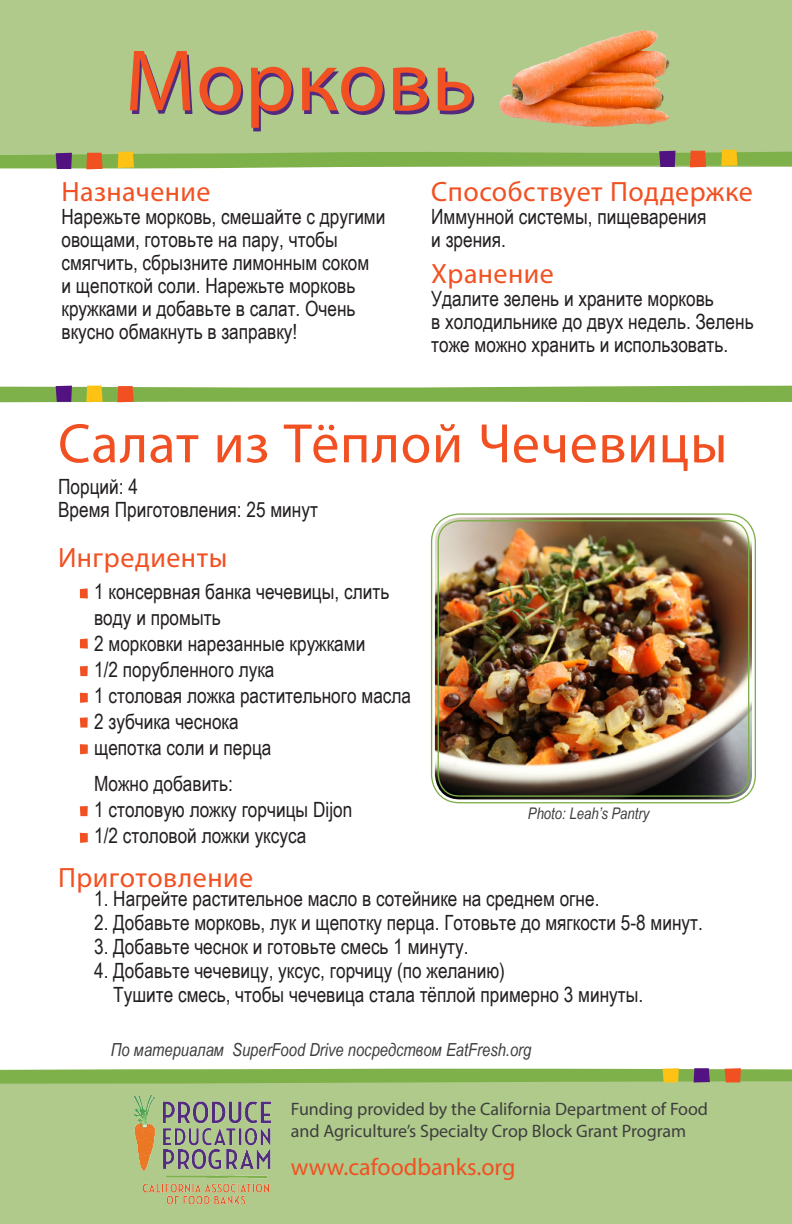
<style>
.page{position:relative;width:792px;height:1224px;background:#fff}
.page>*{position:absolute;margin:0;border:0;box-sizing:border-box;transform-origin:0 0}
.t1{font:88px "Myriad Pro";letter-spacing:.01em;color:#522b7f}
.t2{font:56px "Myriad Pro";letter-spacing:.01em;color:#f15122}
.t3{font:28px "Myriad Pro";letter-spacing:.015em;color:#f15122}
.t4{font:24px "Myriad Pro";color:#f15122}
.t5{font:21px/23px "Arial Narrow";color:#231f20}
.t6{font:18px/22px "Myriad Pro";color:#3e3e3f}
.t7{font:italic 18px "Arial Narrow";color:#3e3e3f}
.t8{font:italic 16px "Arial Narrow";color:#3e3e3f}
</style>
<div class="page">
<div style="left:0;top:0;width:792px;height:166px;background:#afca8b"></div>
<svg style="left:0;top:150px;width:792px;height:19px"></svg>
<svg style="left:80px;top:639px;width:8px;height:10px"></svg>
<svg style="left:80px;top:588px;width:8px;height:11px"></svg>
<div style="left:80px;top:666px;width:8px;height:10px;background:#f15122"></div>
<div style="left:80px;top:717px;width:8px;height:11px;background:#f15122"></div>
<div style="left:80px;top:806px;width:8px;height:10px;background:#f15122"></div>
<svg style="left:80px;top:693px;width:8px;height:10px"></svg>
<svg style="left:80px;top:744px;width:8px;height:10px"></svg>
<svg style="left:80px;top:833px;width:8px;height:10px"></svg>
<div style="left:0;top:1075px;width:792px;height:149px;background:#afca8b"></div>
<svg style="left:0;top:1068px;width:792px;height:16px;background:#8eb45a"></svg>
<svg style="left:0;top:385px;width:792px;height:18px;background:#96b966"></svg>
<img style="left:435px;top:517px;width:317px;height:282px">
<div style="left:431px;top:513px;width:325px;height:290px;border:1px solid #7faf4a;border-radius:28px"></div>
<div style="left:438px;top:520px;width:311px;height:277px;border:1px solid #7faf4a;border-radius:22px"></div>
<img style="left:499px;top:31px;width:172px;height:96px">
<img style="left:134px;top:1095px;width:137px;height:110px">
<p class="t1" style="left:127px;top:30px;width:352px">Морковь</p>
<p class="t3" style="left:62px;top:174px;width:151px">Назначение</p>
<p class="t5" style="left:62px;top:204px;width:325px">Нарежьте морковь, смешайте с другими</p>
<p class="t5" style="left:62px;top:227px;width:309px">овощами, готовьте на пару, чтобы смягчить, сбрызните лимонным соком и щепоткой соли. Нарежьте морковь кружками и добавьте в салат. Очень вкусно обмакнуть в заправку!</p>
<p class="t3" style="left:431px;top:174px;width:323px">Способствует Поддержке</p>
<p class="t5" style="left:431px;top:204px;width:277px">Иммунной системы, пищеварения</p>
<p class="t5" style="left:431px;top:227px;width:76px">и зрения.</p>
<p class="t3" style="left:431px;top:256px;width:124px">Хранение</p>
<p class="t5" style="left:431px;top:286px;width:284px">Удалите зелень и храните морковь</p>
<p class="t5" style="left:431px;top:309px;width:324px">в холодильнике до двух недель. Зелень тоже можно хранить и использовать.</p>
<p class="t2" style="left:58px;top:409px;width:671px">Салат из Тёплой Чечевицы</p>
<p class="t5" style="left:58px;top:475px;width:81px">Порций: 4</p>
<p class="t5" style="left:58px;top:498px;width:261px">Время Приготовления: 25 минут</p>
<p class="t3" style="left:58px;top:541px;width:171px">Ингредиенты</p>
<p class="t5" style="left:94px;top:578px;width:297px;line-height:26px">1 консервная банка чечевицы, слить воду и промыть</p>
<p class="t5" style="left:94px;top:632px;width:273px">2 морковки нарезанные кружками</p>
<p class="t5" style="left:94px;top:658px;width:182px">1/2 порубленного лука</p>
<p class="t5" style="left:94px;top:684px;width:318px">1 столовая ложка растительного масла</p>
<p class="t5" style="left:94px;top:710px;width:146px">2 зубчика чеснока</p>
<p class="t5" style="left:94px;top:736px;width:179px">щепотка соли и перца</p>
<p class="t5" style="left:94px;top:772px;width:140px">Можно добавить:</p>
<p class="t5" style="left:94px;top:798px;width:260px">1 столовую ложку горчицы Dijon</p>
<p class="t5" style="left:94px;top:824px;width:214px">1/2 столовой ложки уксуса</p>
<p class="t3" style="left:58px;top:861px;width:196px">Приготовление</p>
<p class="t8" style="left:528px;top:803px;width:123px">Photo: Leah’s Pantry</p>
<p class="t5" style="left:94px;top:886px;width:507px">1. Нагрейте растительное масло в сотейнике на среднем огне.</p>
<p class="t5" style="left:94px;top:910px;width:610px">2. Добавьте морковь, лук и щепотку перца. Готовьте до мягкости 5-8 минут.</p>
<p class="t5" style="left:94px;top:934px;width:376px">3. Добавьте чеснок и готовьте смесь 1 минуту.</p>
<p class="t5" style="left:94px;top:958px;width:412px">4. Добавьте чечевицу, уксус, горчицу (по желанию)</p>
<p class="t5" style="left:113px;top:982px;width:531px">Тушите смесь, чтобы чечевица стала тёплой примерно 3 минуты.</p>
<p class="t7" style="left:111px;top:1037px;width:422px">По материалам SuperFood Drive посредством EatFresh.org</p>
<p class="t6" style="left:291px;top:1098px;width:419px">Funding provided by the California Department of Food and Agriculture’s Specialty Crop Block Grant Program</p>
<p class="t4" style="left:291px;top:1152px;width:226px">www.cafoodbanks.org</p>
</div>
